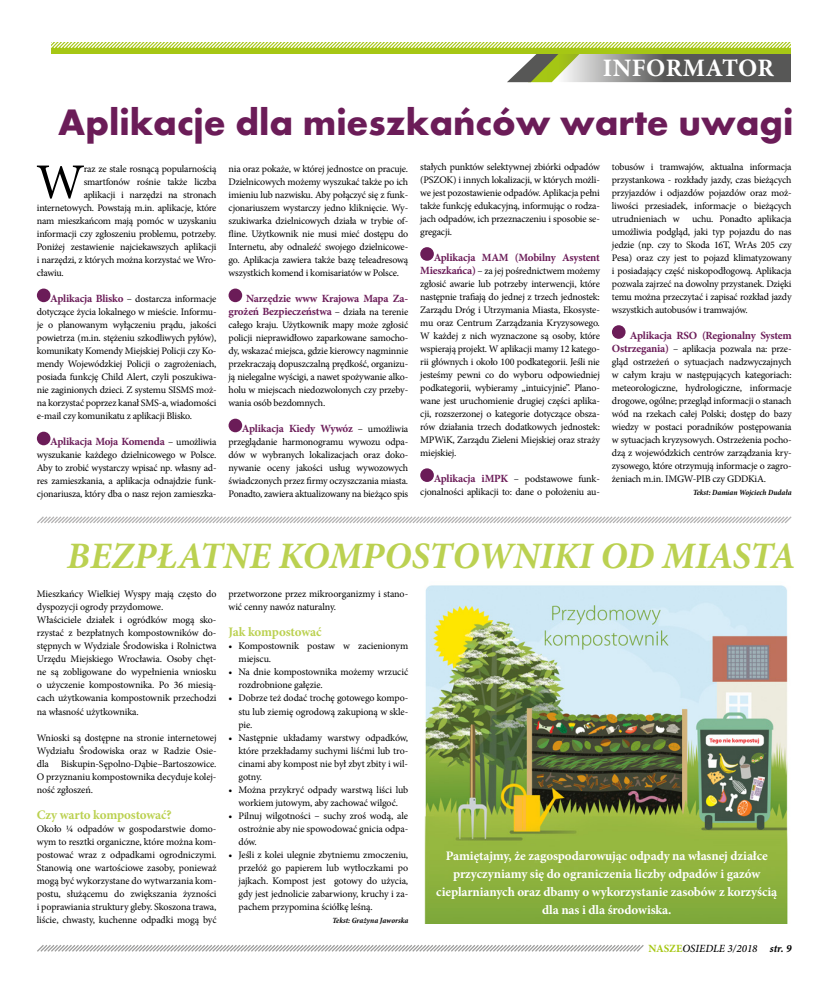
<style>
.page{position:relative;width:820px;height:993px;background:#fff}
.page>*{position:absolute;margin:0;border:0;box-sizing:border-box;transform-origin:0 0}
.t1{font:50px "Minion Pro";color:#000}
.t2{font:700 38.3px "Futura";color:#6b1c58}
.t3{font:italic 700 37.3px "Minion Pro";color:#bbd151}
.t4{font:700 25.1px "Minion Pro";letter-spacing:.02em;color:#fff}
.t5{font:700 13px/18px "Minion Pro";letter-spacing:-.01em;color:#fff;text-align:center}
.t6{font:700 13px "Minion Pro";letter-spacing:-.01em;color:#bbd151}
.t7{font:700 11px/13px "Minion Pro";letter-spacing:-.02em;color:#6b1c58;text-align:right}
.t8{font:italic 500 11px "Minion Pro";color:#000}
.t9{font:10px/13px "Minion Pro";letter-spacing:-.02em;color:#000;text-align:justify}
.t10{font:italic 700 condensed 8px "Minion Pro";color:#000}
.s1{font-weight:700;font-size:11px;color:#6b1c58}
.s2{font-weight:400;font-size:10px;color:#000}
.s3{font-weight:700;font-style:normal;color:#a6c714}
.s4{font-weight:700}
</style>
<div class="page">
<svg style="left:37px;top:945px;width:607px;height:7px"></svg>
<svg style="left:51px;top:42px;width:740px;height:40px"></svg>
<div style="left:37px;top:288px;width:13px;height:14px;background:#6b1c58;border-radius:50%"></div>
<div style="left:37px;top:431px;width:13px;height:14px;background:#6b1c58;border-radius:50%"></div>
<div style="left:228px;top:288px;width:14px;height:14px;background:#6b1c58;border-radius:50%"></div>
<div style="left:228px;top:418px;width:14px;height:14px;background:#6b1c58;border-radius:50%"></div>
<img style="left:424px;top:585px;width:364px;height:338px">
<div style="left:420px;top:247px;width:13px;height:14px;background:#6b1c58;border-radius:50%"></div>
<div style="left:420px;top:468px;width:13px;height:14px;background:#6b1c58;border-radius:50%"></div>
<div style="left:611px;top:325px;width:14px;height:14px;background:#6b1c58;border-radius:50%"></div>
<svg style="left:37px;top:516px;width:755px;height:7px"></svg>
<h3 class="t4" style="left:602px;top:50px;width:173px">INFORMATOR</h3>
<h2 class="t2" style="left:58px;top:99px;width:736px">Aplikacje dla mieszkańców warte uwagi</h2>
<h1 class="t1" style="left:36px;top:148px;width:50px">W</h1>
<p class="t9" style="left:84px;top:162px;width:134px">raz ze stale rosnącą popularnością</p>
<p class="t9" style="left:84px;top:175px;width:134px">smartfonów rośnie także liczba</p>
<p class="t9" style="left:84px;top:188px;width:134px">aplikacji i narzędzi na stronach</p>
<p class="t9" style="left:37px;top:201px;width:181px">internetowych. Powstają m.in. aplikacje, które</p>
<p class="t9" style="left:37px;top:214px;width:181px">nam mieszkańcom mają pomóc w uzyskaniu</p>
<p class="t9" style="left:37px;top:227px;width:181px">informacji czy zgłoszeniu problemu, potrzeby.</p>
<p class="t9" style="left:37px;top:240px;width:181px">Poniżej zestawienie najciekawszych aplikacji</p>
<p class="t9" style="left:37px;top:253px;width:181px">i narzędzi, z których można korzystać we Wro-</p>
<p class="t9" style="left:37px;top:266px;width:28px">cławiu.</p>
<p class="t9" style="left:37px;top:292px;width:181px;text-indent:13px"><span class="s1">Aplikacja Blisko</span> – dostarcza informacje dotyczące życia lokalnego w mieście. Informu&shy;je o planowanym wyłączeniu prądu, jakości powietrza (m.in. stężeniu szkodliwych pyłów), komunikaty Komendy Miejskiej Policji czy Ko&shy;mendy Wojewódzkiej Policji o zagrożeniach, posiada funkcję Child Alert, czyli poszukiwa&shy;nie zaginionych dzieci. Z systemu SISMS moż&shy;na korzystać poprzez kanał SMS-a, wiadomości e-mail czy komunikatu z aplikacji Blisko.</p>
<p class="t7" style="left:50px;top:435px;width:168px">Aplikacja Moja Komenda <span class="s2">– umożliwia</span></p>
<p class="t9" style="left:37px;top:448px;width:181px">wyszukanie każdego dzielnicowego w Polsce.<br>Aby to zrobić wystarczy wpisać np. własny ad&shy;res zamieszkania, a aplikacja odnajdzie funk&shy;cjonariusza, który dba o nasz rejon zamieszka-</p>
<p class="t9" style="left:228px;top:162px;width:181px">nia oraz pokaże, w której jednostce on pracuje.<br>Dzielnicowych możemy wyszukać także po ich imieniu lub nazwisku. Aby połączyć się z funk&shy;cjonariuszem wystarczy jedno kliknięcie. Wy&shy;szukiwarka dzielnicowych działa w trybie of&shy;fline. Użytkownik nie musi mieć dostępu do Internetu, aby odnaleźć swojego dzielnicowe&shy;go. Aplikacja zawiera także bazę teleadresową wszystkich komend i komisariatów w Polsce.</p>
<p class="t7" style="left:228px;top:292px;width:181px">Narzędzie www Krajowa Mapa Za&shy;grożeń Bezpieczeństwa <span class="s2">– działa na terenie</span></p>
<p class="t9" style="left:228px;top:318px;width:181px">całego kraju. Użytkownik mapy może zgłosić policji nieprawidłowo zaparkowane samocho&shy;dy, wskazać miejsca, gdzie kierowcy nagminnie przekraczają dopuszczalną prędkość, organizu&shy;ją nielegalne wyścigi, a nawet spożywanie alko&shy;holu w miejscach niedozwolonych czy przeby&shy;wania osób bezdomnych.</p>
<p class="t7" style="left:242px;top:422px;width:168px">Aplikacja Kiedy Wywóz <span class="s2">– umożliwia</span></p>
<p class="t9" style="left:228px;top:435px;width:181px">przeglądanie harmonogramu wywozu odpa&shy;dów w wybranych lokalizacjach oraz doko&shy;nywanie oceny jakości usług wywozowych świadczonych przez firmy oczyszczania miasta.<br>Ponadto, zawiera aktualizowany na bieżąco spis</p>
<p class="t9" style="left:420px;top:160px;width:181px">stałych punktów selektywnej zbiórki odpadów (PSZOK) i innych lokalizacji, w których możli&shy;we jest pozostawienie odpadów. Aplikacja pełni także funkcję edukacyjną, informując o rodza&shy;jach odpadów, ich przeznaczeniu i sposobie se&shy;gregacji.</p>
<p class="t7" style="left:433px;top:250px;width:168px">Aplikacja MAM (Mobilny Asystent</p>
<p class="t9" style="left:420px;top:264px;width:181px"><span class="s1">Mieszkańca)</span> – za jej pośrednictwem możemy zgłosić awarie lub potrzeby interwencji, które następnie trafiają do jednej z trzech jednostek:<br>Zarządu Dróg i Utrzymania Miasta, Ekosyste&shy;mu oraz Centrum Zarządzania Kryzysowego.<br>W każdej z nich wyznaczone są osoby, które wspierają projekt. W aplikacji mamy 12 katego&shy;rii głównych i około 100 podkategorii. Jeśli nie jesteśmy pewni co do wyboru odpowiedniej podkategorii, wybieramy „intuicyjnie”. Plano&shy;wane jest uruchomienie drugiej części aplika&shy;cji, rozszerzonej o kategorie dotyczące obsza&shy;rów działania trzech dodatkowych jednostek:<br>MPWiK, Zarządu Zieleni Miejskiej oraz straży miejskiej.</p>
<p class="t9" style="left:420px;top:472px;width:181px;text-align:right"><span class="s1">Aplikacja iMPK</span> – podstawowe funk&shy;cjonalności aplikacji to: dane o położeniu au-</p>
<p class="t9" style="left:611px;top:160px;width:181px">tobusów i tramwajów, aktualna informacja przystankowa - rozkłady jazdy, czas bieżących przyjazdów i odjazdów pojazdów oraz moż&shy;liwości przesiadek, informacje o bieżących utrudnieniach w uchu. Ponadto aplikacja umożliwia podgląd, jaki typ pojazdu do nas jedzie (np. czy to Skoda 16T, WrAs 205 czy Pesa) oraz czy jest to pojazd klimatyzowany i posiadający część niskopodłogową. Aplikacja pozwala zajrzeć na dowolny przystanek. Dzięki temu można przeczytać i zapisać rozkład jazdy wszystkich autobusów i tramwajów.</p>
<p class="t7" style="left:629px;top:328px;width:163px">Aplikacja RSO (Regionalny System</p>
<p class="t9" style="left:611px;top:342px;width:181px"><span class="s1">Ostrzegania)</span> – aplikacja pozwala na: prze&shy;gląd ostrzeżeń o sytuacjach nadzwyczajnych w całym kraju w następujących kategoriach: meteorologiczne, hydrologiczne, informacje drogowe, ogólne; przegląd informacji o stanach wód na rzekach całej Polski; dostęp do bazy wiedzy w postaci poradników postępowania w sytuacjach kryzysowych. Ostrzeżenia pocho&shy;dzą z wojewódzkich centrów zarządzania kry&shy;zysowego, które otrzymują informacje o zagro&shy;żeniach m.in. IMGW-PIB czy GDDKiA.</p>
<p class="t10" style="left:692px;top:486px;width:100px">Tekst: Damian Wojciech Dudała</p>
<h3 class="t3" style="left:67px;top:529px;width:730px">BEZPŁATNE KOMPOSTOWNIKI OD MIASTA</h3>
<p class="t9" style="left:37px;top:587px;width:181px;text-align:left">Mieszkańcy Wielkiej Wyspy mają często do dyspozycji ogrody przydomowe.<br>Właściciele działek i ogródków mogą sko&shy;rzystać z bezpłatnych kompostowników do&shy;stępnych w Wydziale Środowiska i Rolnictwa Urzędu Miejskiego Wrocławia. Osoby chęt&shy;ne są zobligowane do wypełnienia wniosku o użyczenie kompostownika. Po 36 miesią&shy;cach użytkowania kompostownik przechodzi na własność użytkownika.</p>
<p class="t9" style="left:37px;top:730px;width:181px">Wnioski są dostępne na stronie internetowej Wydziału Środowiska oraz w Radzie Osie&shy;dla Biskupin-Sępolno-Dąbie–Bartoszowice.<br>O przyznaniu kompostownika decyduje kolej&shy;ność zgłoszeń.</p>
<h3 class="t6" style="left:37px;top:805px;width:136px">Czy warto kompostować?</h3>
<p class="t9" style="left:37px;top:821px;width:181px">Około ¼ odpadów w gospodarstwie domo&shy;wym to resztki organiczne, które można kom&shy;postować wraz z odpadkami ogrodniczymi.<br>Stanowią one wartościowe zasoby, ponieważ mogą być wykorzystane do wytwarzania kom&shy;postu, służącemu do zwiększania żyzności i poprawiania struktury gleby. Skoszona trawa, liście, chwasty, kuchenne odpadki mogą być</p>
<p class="t9" style="left:228px;top:587px;width:181px">przetworzone przez mikroorganizmy i stano&shy;wić cenny nawóz naturalny.</p>
<h3 class="t6" style="left:228px;top:623px;width:94px">Jak kompostować</h3>
<p class="t9" style="left:238px;top:639px;width:171px;text-indent:-10px">• Kompostownik postaw w zacienionym miejscu.</p>
<p class="t9" style="left:238px;top:665px;width:171px;text-indent:-10px">• Na dnie kompostownika możemy wrzucić rozdrobnione gałęzie.</p>
<p class="t9" style="left:238px;top:691px;width:171px;text-indent:-10px">• Dobrze też dodać trochę gotowego kompo&shy;stu lub ziemię ogrodową zakupioną w skle&shy;pie.</p>
<p class="t9" style="left:238px;top:730px;width:171px;text-indent:-10px">• Następnie układamy warstwy odpadków, które przekładamy suchymi liśćmi lub tro&shy;cinami aby kompost nie był zbyt zbity i wil&shy;gotny.</p>
<p class="t9" style="left:228px;top:782px;width:181px;text-align:center">• Można przykryć odpady warstwą liści lub workiem jutowym, aby zachować wilgoć.</p>
<p class="t9" style="left:238px;top:808px;width:171px;text-indent:-10px">• Pilnuj wilgotności – suchy zroś wodą, ale ostrożnie aby nie spowodować gnicia odpa&shy;dów.</p>
<p class="t9" style="left:238px;top:847px;width:171px;text-indent:-10px">• Jeśli z kolei ulegnie zbytniemu zmoczeniu, przełóż go papierem lub wytłoczkami po jajkach. Kompost jest gotowy do użycia, gdy jest jednolicie zabarwiony, kruchy i za&shy;pachem przypomina ściółkę leśną.</p>
<h3 class="t5" style="left:436px;top:846px;width:342px">Pamiętajmy, że zagospodarowując odpady na własnej działce przyczyniamy się do ograniczenia liczby odpadów i gazów cieplarnianych oraz dbamy o wykorzystanie zasobów z korzyścią dla nas i dla środowiska.</h3>
<p class="t10" style="left:332px;top:914px;width:77px">Tekst: Grażyna Jaworska</p>
<p class="t8" style="left:648px;top:940px;width:145px"><span class="s3">NASZE</span>OSIEDLE 3/2018 <span class="s4">str. 9</span></p>
</div>
